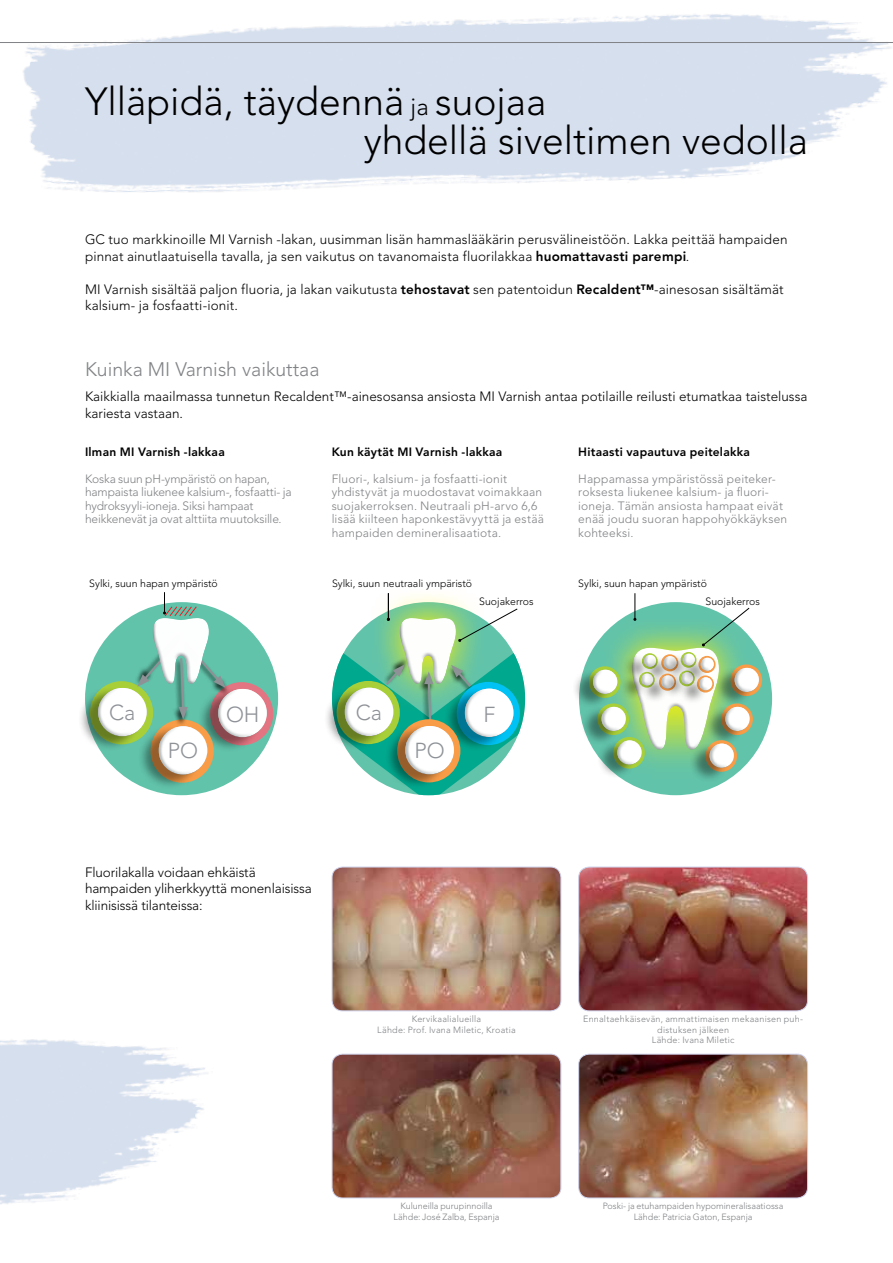
<style>
.page{position:relative;width:893px;height:1263px;background:#fff}
.page>*{position:absolute;margin:0;border:0;box-sizing:border-box;transform-origin:0 0}
.t1{font:300 39px/39px "Avenir LT Std";color:#000}
.t2{font:300 21.6px "Avenir LT Std";color:#8e9297}
.t3{font:300 19.5px "Avenir LT Std";color:#808285}
.t4{font:300 13.5px/16.5px "Avenir LT Std";color:#000}
.t5{font:300 12px/13.5px "Avenir LT Std";letter-spacing:.015em;color:#808285}
.t6{font:300 12px/13.5px "Avenir LT Std";letter-spacing:-.015em;color:#808285}
.t7{font:800 12px "Avenir LT Std";letter-spacing:.02em;color:#000}
.t8{font:300 10.5px/18.6px "Avenir LT Std";color:#000}
.t9{font:300 9px/10.5px "Avenir LT Std";letter-spacing:.015em;color:#808285;text-align:center}
.t10{font:300 9px/10.5px "Avenir LT Std";letter-spacing:-.005em;color:#808285;text-align:center}
.s1{font-size:24px}
.s2{font-weight:800}
</style>
<div class="page">
<svg style="left:0;top:42px;width:893px;height:25px"></svg>
<img style="left:580px;top:867px;width:227px;height:144px">
<div style="left:578px;top:867px;width:230px;height:144px;border:1px solid #cdd1ea;border-radius:11px"></div>
<img style="left:332px;top:867px;width:229px;height:144px">
<div style="left:332px;top:867px;width:229px;height:144px;border:1px solid #cdd1ea;border-radius:11px"></div>
<img style="left:0;top:1039px;width:208px;height:165px">
<div style="left:85px;top:602px;width:193px;height:193px;background:#61c3aa;border-radius:50%"></div>
<div style="left:210px;top:682px;width:63px;height:63px;background:#e27581;border-radius:50%"></div>
<div style="left:197px;top:688px;width:65px;height:64px;background:#000;opacity:.4"></div>
<div style="left:235px;top:687px;width:32px;height:53px;background:#fff;opacity:.75"></div>
<div style="left:216px;top:687px;width:40px;height:53px;background:#a7acac;opacity:.75"></div>
<div style="left:138px;top:725px;width:64px;height:65px;background:#000;opacity:.4"></div>
<div style="left:175px;top:725px;width:32px;height:52px;background:#fff;opacity:.75"></div>
<div style="left:156px;top:725px;width:40px;height:52px;background:#a7acac;opacity:.75"></div>
<div style="left:77px;top:687px;width:65px;height:64px;background:#000;opacity:.4"></div>
<div style="left:96px;top:686px;width:40px;height:53px;background:#a7acac;opacity:.75"></div>
<svg style="left:98px;top:628px;width:155px;height:132px"></svg>
<div style="left:151px;top:617px;width:59px;height:67px;background:#fff;opacity:.75"></div>
<div style="left:150px;top:621px;width:57px;height:65px;background:#8e9297;opacity:.75"></div>
<div style="left:324px;top:687px;width:64px;height:64px;background:#000;opacity:.4"></div>
<div style="left:579px;top:602px;width:193px;height:193px;background:#61c3aa;border-radius:50%"></div>
<svg style="left:602px;top:618px;width:147px;height:160px;fill:#6ac5a1"></svg>
<div style="left:632px;top:647px;width:88px;height:102px;background:#fff;opacity:.75"></div>
<div style="left:630px;top:652px;width:86px;height:100px;background:#8e9297;opacity:.75"></div>
<svg style="left:730px;top:664px;width:32px;height:32px"></svg>
<div style="left:714px;top:667px;width:40px;height:40px;background:#000;opacity:.4"></div>
<div style="left:743px;top:667px;width:17px;height:27px;background:#fff;opacity:.75"></div>
<div style="left:733px;top:667px;width:21px;height:27px;background:#a7acac;opacity:.75"></div>
<svg style="left:589px;top:666px;width:32px;height:32px"></svg>
<div style="left:572px;top:669px;width:40px;height:40px;background:#000;opacity:.4"></div>
<div style="left:602px;top:669px;width:16px;height:27px;background:#fff;opacity:.75"></div>
<div style="left:591px;top:669px;width:21px;height:27px;background:#a7acac;opacity:.75"></div>
<svg style="left:597px;top:703px;width:32px;height:32px"></svg>
<div style="left:581px;top:706px;width:40px;height:40px;background:#000;opacity:.4"></div>
<div style="left:610px;top:706px;width:17px;height:27px;background:#fff;opacity:.75"></div>
<div style="left:600px;top:706px;width:21px;height:27px;background:#a7acac;opacity:.75"></div>
<svg style="left:613px;top:737px;width:32px;height:32px"></svg>
<div style="left:596px;top:740px;width:40px;height:40px;background:#000;opacity:.4"></div>
<div style="left:626px;top:740px;width:16px;height:27px;background:#fff;opacity:.75"></div>
<div style="left:615px;top:740px;width:21px;height:27px;background:#a7acac;opacity:.75"></div>
<svg style="left:721px;top:703px;width:32px;height:32px"></svg>
<div style="left:704px;top:706px;width:40px;height:40px;background:#000;opacity:.4"></div>
<div style="left:734px;top:706px;width:16px;height:27px;background:#fff;opacity:.75"></div>
<div style="left:723px;top:706px;width:21px;height:27px;background:#a7acac;opacity:.75"></div>
<svg style="left:705px;top:740px;width:32px;height:32px"></svg>
<div style="left:689px;top:743px;width:40px;height:40px;background:#000;opacity:.4"></div>
<svg style="left:710px;top:738px;width:19px;height:5px"></svg>
<div style="left:718px;top:743px;width:17px;height:27px;background:#fff;opacity:.75"></div>
<div style="left:708px;top:743px;width:21px;height:27px;background:#a7acac;opacity:.75"></div>
<div style="left:623px;top:654px;width:28px;height:28px;background:#000;opacity:.4"></div>
<div style="left:620px;top:673px;width:28px;height:27px;background:#000;opacity:.4"></div>
<div style="left:640px;top:675px;width:29px;height:28px;background:#000;opacity:.4"></div>
<div style="left:658px;top:675px;width:14px;height:16px;background:#c2c2c0"></div>
<div style="left:662px;top:653px;width:27px;height:27px;background:#fefefd"></div>
<div style="left:687px;top:652px;width:8px;height:15px;background:#e7f1c6"></div>
<div style="left:680px;top:652px;width:13px;height:15px;background:#a7acac;opacity:.75"></div>
<div style="left:660px;top:671px;width:28px;height:28px;background:#000;opacity:.4"></div>
<svg style="left:698px;top:656px;width:18px;height:17px"></svg>
<div style="left:678px;top:676px;width:29px;height:29px;background:#000;opacity:.4"></div>
<svg style="left:636px;top:654px;width:78px;height:36px"></svg>
<div style="left:703px;top:677px;width:10px;height:16px;background:#fff;opacity:.75"></div>
<div style="left:696px;top:677px;width:14px;height:16px;background:#a7acac;opacity:.75"></div>
<img style="left:580px;top:1054px;width:227px;height:144px">
<div style="left:578px;top:1054px;width:230px;height:144px;border:1px solid #cdd1ea;border-radius:11px"></div>
<img style="left:332px;top:1054px;width:229px;height:144px">
<div style="left:332px;top:1054px;width:229px;height:144px;border:1px solid #cdd1ea;border-radius:11px"></div>
<svg style="left:163px;top:592px;width:34px;height:24px"></svg>
<svg style="left:633px;top:593px;width:3px;height:28px"></svg>
<svg style="left:702px;top:607px;width:48px;height:40px"></svg>
<svg style="left:332px;top:593px;width:193px;height:202px"></svg>
<h1 class="t1" style="left:364px;top:82px;width:446px;text-indent:-279px">Ylläpidä, täydennä <span class="s1">ja</span> suojaa<br>yhdellä siveltimen vedolla</h1>
<p class="t4" style="left:85px;top:231px;width:704px">GC tuo markkinoille MI Varnish -lakan, uusimman lisän hammaslääkärin perusvälineistöön. Lakka peittää hampaiden pinnat ainutlaatuisella tavalla, ja sen vaikutus on tavanomaista fluorilakkaa <span class="s2">huomattavasti parempi</span>.</p>
<p class="t4" style="left:85px;top:281px;width:700px">MI Varnish sisältää paljon fluoria, ja lakan vaikutusta <span class="s2">tehostavat</span> sen patentoidun <span class="s2">Recaldent™</span>-ainesosan sisältämät kalsium- ja fosfaatti-ionit.</p>
<h3 class="t3" style="left:85px;top:358px;width:236px">Kuinka MI Varnish vaikuttaa</h3>
<p class="t4" style="left:85px;top:388px;width:724px">Kaikkialla maailmassa tunnetun Recaldent™-ainesosansa ansiosta MI Varnish antaa potilaille reilusti etumatkaa taistelussa kariesta vastaan.</p>
<p class="t7" style="left:85px;top:444px;width:141px">Ilman MI Varnish -lakkaa</p>
<p class="t6" style="left:85px;top:472px;width:208px">Koska suun pH-ympäristö on hapan, hampaista liukenee kalsium-, fosfaatti- ja hydroksyyli-ioneja. Siksi hampaat heikkenevät ja ovat alttiita muutoksille.</p>
<p class="t7" style="left:332px;top:444px;width:172px">Kun käytät MI Varnish -lakkaa</p>
<p class="t5" style="left:332px;top:472px;width:214px">Fluori-, kalsium- ja fosfaatti-ionit yhdistyvät ja muodostavat voimakkaan suojakerroksen. Neutraali pH-arvo 6,6 lisää kiilteen haponkestävyyttä ja estää hampaiden demineralisaatiota.</p>
<p class="t7" style="left:578px;top:444px;width:173px">Hitaasti vapautuva peitelakka</p>
<p class="t5" style="left:578px;top:472px;width:210px">Happamassa ympäristössä peiteker&shy;roksesta liukenee kalsium- ja fluori&shy;ioneja. Tämän ansiosta hampaat eivät enää joudu suoran happohyökkäyksen kohteeksi.</p>
<p class="t8" style="left:89px;top:574px;width:130px">Sylki, suun hapan ympäristö</p>
<p class="t8" style="left:332px;top:574px;width:142px">Sylki, suun neutraali ympäristö</p>
<p class="t8" style="left:479px;top:592px;width:56px">Suojakerros</p>
<h2 class="t2" style="left:356px;top:700px;width:28px">Ca</h2>
<h2 class="t2" style="left:109px;top:700px;width:28px">Ca</h2>
<h2 class="t2" style="left:483px;top:701px;width:13px">F</h2>
<h2 class="t2" style="left:414px;top:738px;width:32px">PO</h2>
<h2 class="t2" style="left:226px;top:702px;width:35px">OH</h2>
<h2 class="t2" style="left:168px;top:738px;width:32px">PO</h2>
<p class="t4" style="left:85px;top:864px;width:228px">Fluorilakalla voidaan ehkäistä hampaiden yliherkkyyttä monenlaisissa kliinisissä tilanteissa:</p>
<p class="t9" style="left:377px;top:1014px;width:140px">Kervikaalialueilla<br>Lähde: Prof. Ivana Miletic, Kroatia</p>
<p class="t8" style="left:705px;top:574px;width:56px;text-indent:-127px">Sylki, suun hapan ympäristö<br>Suojakerros</p>
<p class="t9" style="left:583px;top:1014px;width:221px">Ennaltaehkäisevän, ammattimaisen mekaanisen puh&shy;distuksen jälkeen<br>Lähde: Ivana Miletic</p>
<p class="t10" style="left:394px;top:1201px;width:107px">Kuluneilla purupinnoilla<br>Lähde: José Zalba, Espanja</p>
<p class="t10" style="left:603px;top:1201px;width:182px">Poski- ja etuhampaiden hypomineralisaatiossa<br>Lähde: Patricia Gaton, Espanja</p>
</div>
